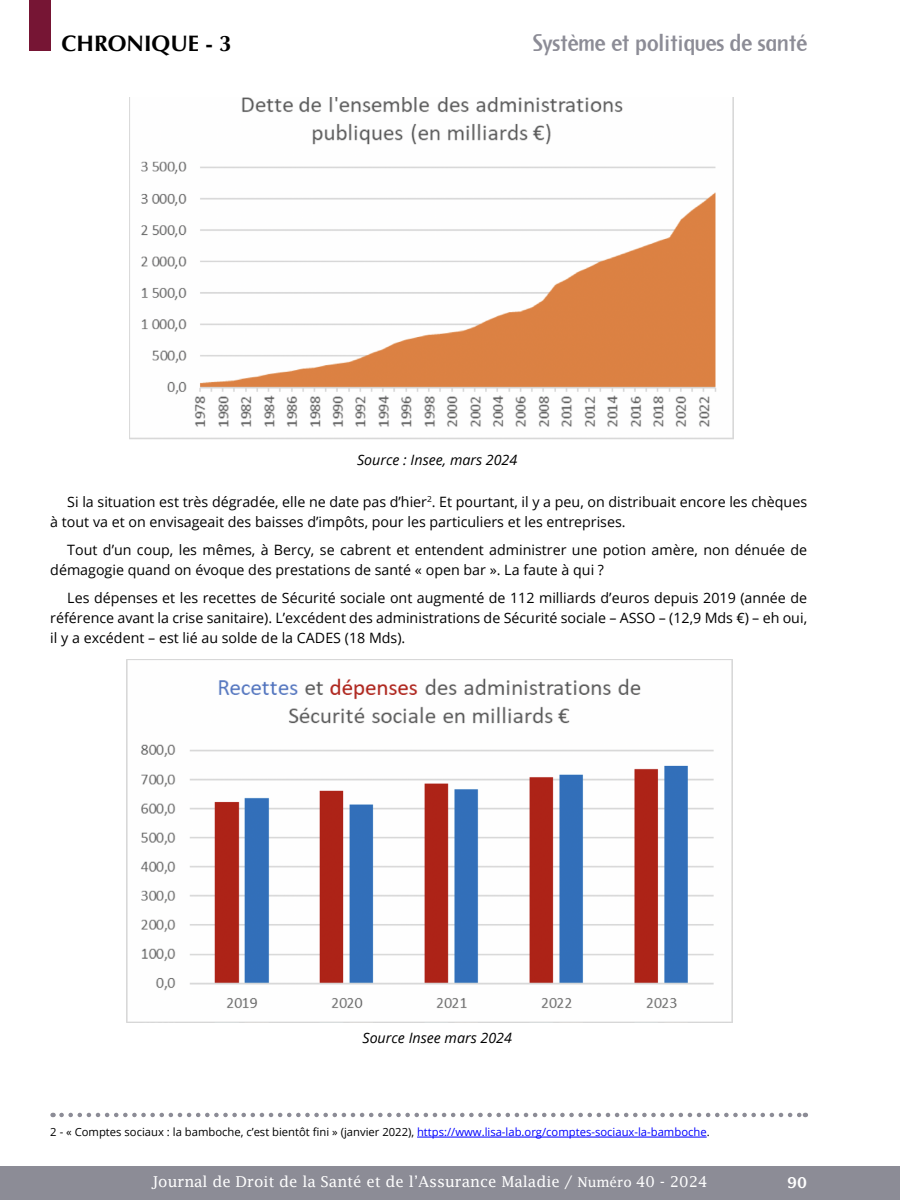
<style>
.page{position:relative;width:900px;height:1200px;background:#fff}
.page>*{position:absolute;margin:0;border:0;box-sizing:border-box;transform-origin:0 0}
.t1{font:27px "Berkeley";color:#8c8c96}
.t2{font:700 22.5px "Optima";color:#000}
.t3{font:15px "Lucida Fax";color:#fff}
.t4{font:600 15px "Lucida Fax";color:#fff}
.RTDS_Texte{font:14.25px/20.2px "Open Sans";color:#000}
.RTDS_Texte-2{font:italic 14.25px "Open Sans";color:#000}
.t5{font:13.5px "Lucida Fax";color:#fff}
.RTDS_Note{font:11.25px "Open Sans";color:#000}
.s1{color:#00f}
</style>
<div class="page">
<div style="left:0;top:1167px;width:900px;height:33px;background:#8c8c96"></div>
<div style="left:30px;top:0;width:21px;height:51px;background:#761534"></div>
<img style="left:127px;top:659px;width:606px;height:364px">
<svg style="left:62px;top:1113px;width:744px;height:4px"></svg>
<hr style="left:417px;top:1137px;width:290px;height:1px;background:#00f">
<img style="left:129px;top:98px;width:604px;height:342px">
<h2 class="t2" style="left:62px;top:31px;width:172px">CHRONIQUE - 3</h2>
<h1 class="t1" style="left:533px;top:30px;width:275px">Système et politiques de santé</h1>
<p class="RTDS_Texte-2" style="left:357px;top:450px;width:162px">Source : Insee, mars 2024</p>
<p class="RTDS_Texte" style="left:50px;top:491px;width:758px;text-indent:17px">Si la situation est très dégradée, elle ne date pas d’hier<sup>2</sup>. Et pourtant, il y a peu, on distribuait encore les chèques à tout va et on envisageait des baisses d’impôts, pour les particuliers et les entreprises.</p>
<p class="RTDS_Texte" style="left:50px;top:539px;width:758px;text-indent:17px">Tout d’un coup, les mêmes, à Bercy, se cabrent et entendent administrer une potion amère, non dénuée de démagogie quand on évoque des prestations de santé « open bar ». La faute à qui ?</p>
<p class="RTDS_Texte" style="left:50px;top:587px;width:758px;text-align:justify;text-indent:17px">Les dépenses et les recettes de Sécurité sociale ont augmenté de 112 milliards d’euros depuis 2019 (année de référence avant la crise sanitaire). L’excédent des administrations de Sécurité sociale – ASSO – (12,9 Mds €) – eh oui, il y a excédent – est lié au solde de la CADES (18 Mds).</p>
<p class="RTDS_Texte-2" style="left:363px;top:1028px;width:151px">Source Insee mars 2024</p>
<p class="RTDS_Note" style="left:50px;top:1124px;width:661px">2 - « Comptes sociaux : la bamboche, c’est bientôt fini » (janvier 2022), <span class="s1">https://www.lisa-lab.org/comptes-sociaux-la-bamboche</span>.</p>
<p class="t3" style="left:152px;top:1173px;width:422px">Journal de Droit de la S nté et de l’Assurance Maladie /</p>
<p class="t3" style="left:172px;top:1173px;width:422px">Journal de Droit de la Santé et de l’Assurance Maladie /</p>
<p class="t3" style="left:636px;top:1173px;width:93px">40 - 20 420</p>
<p class="t3" style="left:656px;top:1173px;width:20px">26</p>
<p class="t3" style="left:656px;top:1173px;width:73px">18 - 2017</p>
<p class="t4" style="left:787px;top:1174px;width:21px">90</p>
<p class="t3" style="left:665px;top:1173px;width:11px">9</p>
<p class="t5" style="left:577px;top:1175px;width:56px">Numéro</p>
<p class="t5" style="left:597px;top:1175px;width:56px">Numéro</p>
</div>
